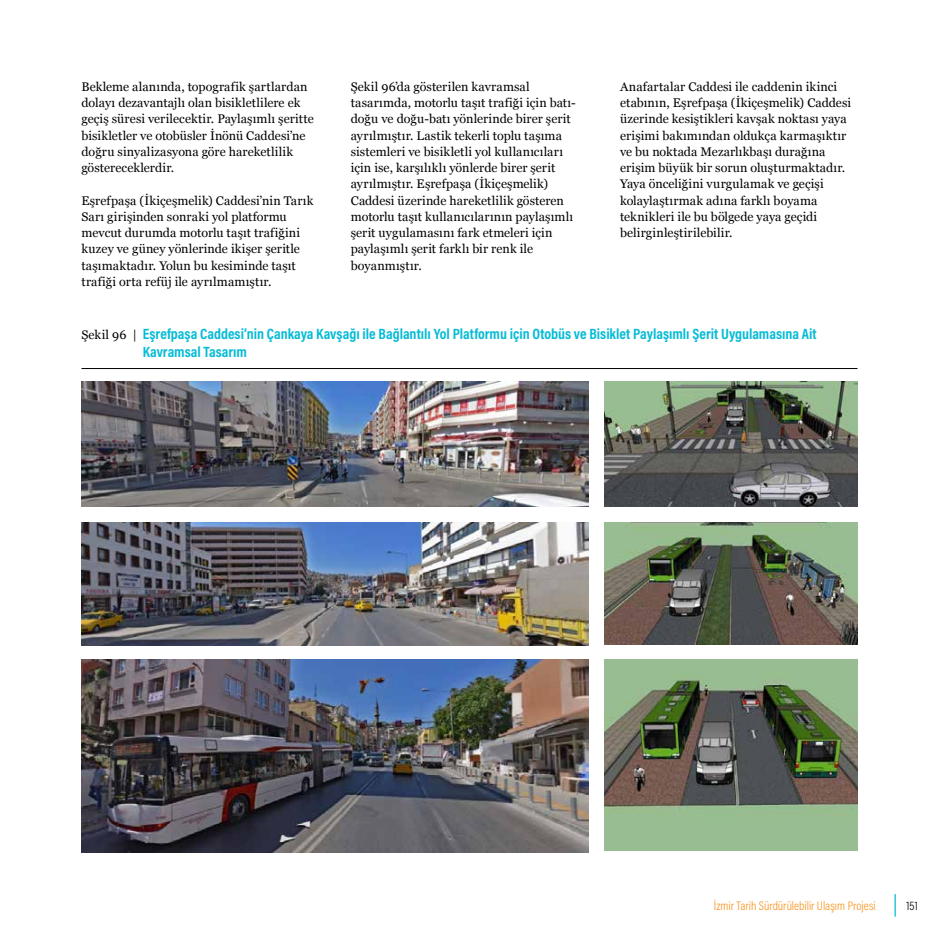
<style>
.page{position:relative;width:939px;height:939px;background:#fff}
.page>*{position:absolute;margin:0;border:0;box-sizing:border-box;transform-origin:0 0}
.t1{font:700 15px/17.5px "Acumin Pro Cond";color:#06bbd6}
.t2{font:12.5px/16.2px "Georgia";letter-spacing:.01em;color:#000}
.t3{font:300 12.5px "Acumin Pro Cond";color:#f7941e}
.t4{font:300 12.5px "Acumin Pro Cond";color:#000}
.s1{font-family:"Georgia";font-weight:400;font-size:12.5px;color:#000}
</style>
<div class="page">
<svg style="left:895px;top:894px;width:1px;height:23px"></svg>
<hr style="left:81px;top:368px;width:776px;height:1px;background:#000">
<img style="left:81px;top:382px;width:507px;height:124px">
<img style="left:604px;top:382px;width:253px;height:124px">
<img style="left:81px;top:522px;width:507px;height:124px">
<img style="left:604px;top:522px;width:253px;height:122px">
<img style="left:81px;top:660px;width:507px;height:192px">
<img style="left:604px;top:660px;width:253px;height:191px">
<p class="t2" style="left:81px;top:78px;width:234px">Bekleme alanında, topografik şartlardan dolayı dezavantajlı olan bisikletlilere ek geçiş süresi verilecektir. Paylaşımlı şeritte bisikletler ve otobüsler İnönü Caddesi’ne doğru sinyalizasyona göre hareketlilik göstereceklerdir.</p>
<p class="t2" style="left:81px;top:192px;width:233px">Eşrefpaşa (İkiçeşmelik) Caddesi’nin Tarık Sarı girişinden sonraki yol platformu mevcut durumda motorlu taşıt trafiğini kuzey ve güney yönlerinde ikişer şeritle taşımaktadır. Yolun bu kesiminde taşıt trafiği orta refüj ile ayrılmamıştır.</p>
<p class="t2" style="left:351px;top:78px;width:227px">Şekil 96’da gösterilen kavramsal tasarımda, motorlu taşıt trafiği için batı&shy;doğu ve doğu-batı yönlerinde birer şerit ayrılmıştır. Lastik tekerli toplu taşıma sistemleri ve bisikletli yol kullanıcıları için ise, karşılıklı yönlerde birer şerit ayrılmıştır. Eşrefpaşa (İkiçeşmelik)<br>Caddesi üzerinde hareketlilik gösteren motorlu taşıt kullanıcılarının paylaşımlı şerit uygulamasını fark etmeleri için paylaşımlı şerit farklı bir renk ile boyanmıştır.</p>
<p class="t2" style="left:620px;top:78px;width:233px">Anafartalar Caddesi ile caddenin ikinci etabının, Eşrefpaşa (İkiçeşmelik) Caddesi üzerinde kesiştikleri kavşak noktası yaya erişimi bakımından oldukça karmaşıktır ve bu noktada Mezarlıkbaşı durağına erişim büyük bir sorun oluşturmaktadır.<br>Yaya önceliğini vurgulamak ve geçişi kolaylaştırmak adına farklı boyama teknikleri ile bu bölgede yaya geçidi belirginleştirilebilir.</p>
<p class="t1" style="left:143px;top:325px;width:675px;text-indent:-61px"><span class="s1">Şekil 96 |</span> Eşrefpaşa Caddesi’nin Çankaya Kavşağı ile Bağlantılı Yol Platformu için Otobüs ve Bisiklet Paylaşımlı Şerit Uygulamasına Ait<br>Kavramsal Tasarım</p>
<p class="t3" style="left:714px;top:898px;width:163px">İzmir Tarih Sürdürülebilir Ulaşım Projesi</p>
<p class="t4" style="left:906px;top:898px;width:13px">151</p>
</div>
